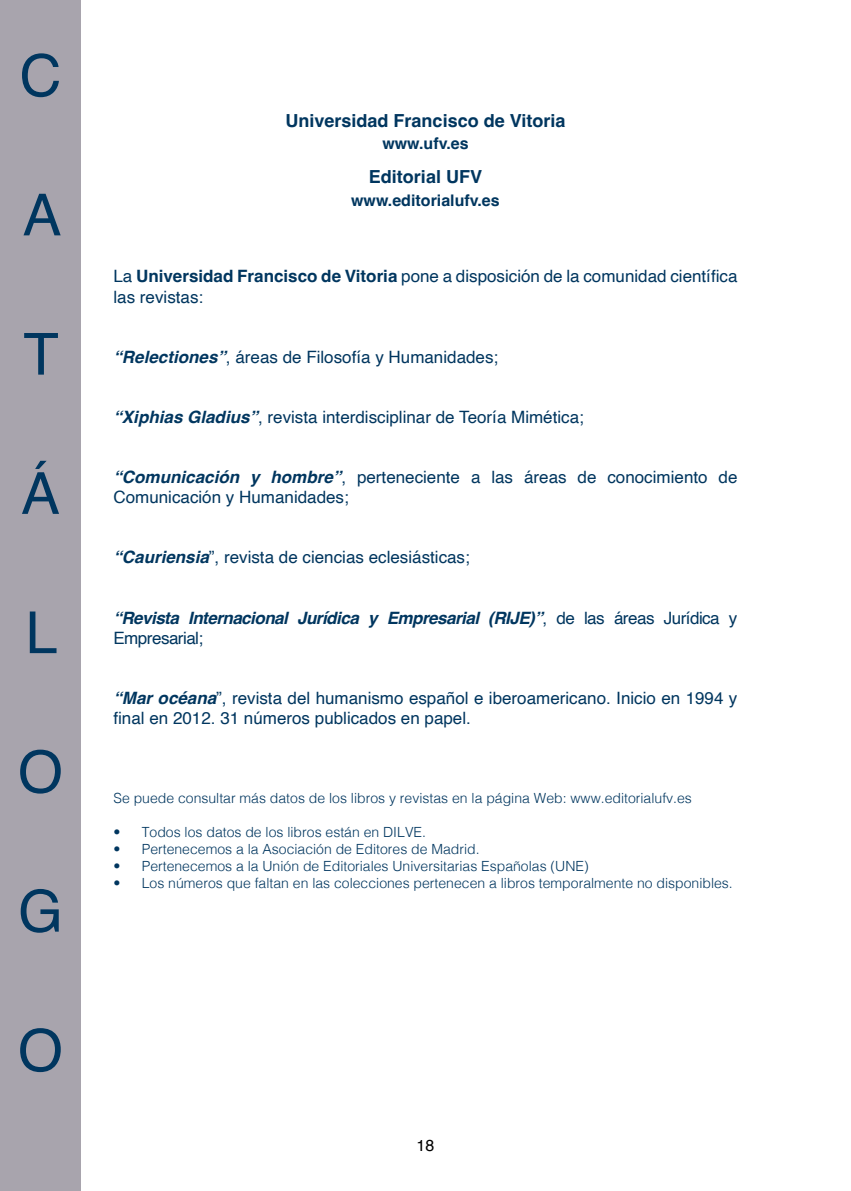
<style>
.page{position:relative;width:851px;height:1191px;background:#fff}
.page>*{position:absolute;margin:0;border:0;box-sizing:border-box;transform-origin:0 0}
.t1{font:58px "Helvetica";color:#00365f}
.t2{font:700 18px "Helvetica";color:#00365f}
.t3{font:17px/20.4px "Helvetica";color:#00365f}
.t4{font:italic 700 17px/20.4px "Helvetica";letter-spacing:-.03em;color:#00365f}
.t5{font:700 16px "Helvetica";color:#00365f}
.t6{font:16px "Helvetica";color:#000}
.t7{font:300 14px "Helvetica";color:#00365f}
.s1{font-weight:700}
.s2{font-weight:700;font-style:italic}
.s3{font-weight:400;font-style:normal}
</style>
<div class="page">
<div style="left:0;top:0;width:81px;height:1191px;background:#a8a4ad"></div>
<h1 class="t1" style="left:19px;top:31px;width:43px">C</h1>
<h1 class="t1" style="left:23px;top:170px;width:40px">A</h1>
<h1 class="t1" style="left:23px;top:309px;width:37px">T</h1>
<h1 class="t1" style="left:21px;top:449px;width:40px">Á</h1>
<h1 class="t1" style="left:25px;top:588px;width:34px">L</h1>
<h1 class="t1" style="left:18px;top:727px;width:47px">O</h1>
<h1 class="t1" style="left:18px;top:866px;width:47px">G</h1>
<h1 class="t1" style="left:18px;top:1005px;width:47px">O</h1>
<p class="t2" style="left:285px;top:110px;width:281px">Universidad Francisco de Vitoria</p>
<p class="t5" style="left:382px;top:134px;width:88px">www.ufv.es</p>
<p class="t2" style="left:369px;top:166px;width:115px">Editorial UFV</p>
<p class="t5" style="left:351px;top:190px;width:150px">www.editorialufv.es</p>
<p class="t3" style="left:113px;top:266px;width:625px">La <span class="s1">Universidad Francisco de Vitoria</span> pone a disposición de la comunidad científica las revistas:</p>
<p class="t3" style="left:113px;top:347px;width:386px"><span class="s2">“Relectiones”</span>, áreas de Filosofía y Humanidades;</p>
<p class="t3" style="left:113px;top:407px;width:472px"><span class="s2">“Xiphias Gladius”</span>, revista interdisciplinar de Teoría Mimética;</p>
<p class="t3" style="left:113px;top:467px;width:625px"><span class="s2">“Comunicación y hombre”</span>, perteneciente a las áreas de conocimiento de<br>Comunicación y Humanidades;</p>
<p class="t3" style="left:113px;top:548px;width:358px"><span class="s2">“Cauriensia</span>”, revista de ciencias eclesiásticas;</p>
<p class="t4" style="left:113px;top:609px;width:625px">“Revista Internacional Jurídica y Empresarial (RIJE)”<span class="s3">, de las áreas Jurídica y<br>Empresarial;</span></p>
<p class="t3" style="left:113px;top:688px;width:625px"><span class="s2">“Mar océana</span>”, revista del humanismo español e iberoamericano. Inicio en 1994 y final en 2012. 31 números publicados en papel.</p>
<p class="t7" style="left:113px;top:786px;width:580px">Se puede consultar más datos de los libros y revistas en la página Web: www.editorialufv.es</p>
<p class="t7" style="left:113px;top:820px;width:314px">• Todos los datos de los libros están en DILVE.</p>
<p class="t7" style="left:113px;top:837px;width:368px">• Pertenecemos a la Asociación de Editores de Madrid.</p>
<p class="t7" style="left:113px;top:853px;width:476px">• Pertenecemos a la Unión de Editoriales Universitarias Españolas (UNE)</p>
<p class="t7" style="left:113px;top:870px;width:620px">• Los números que faltan en las colecciones pertenecen a libros temporalmente no disponibles.</p>
<p class="t6" style="left:416px;top:1133px;width:19px">18</p>
</div>
